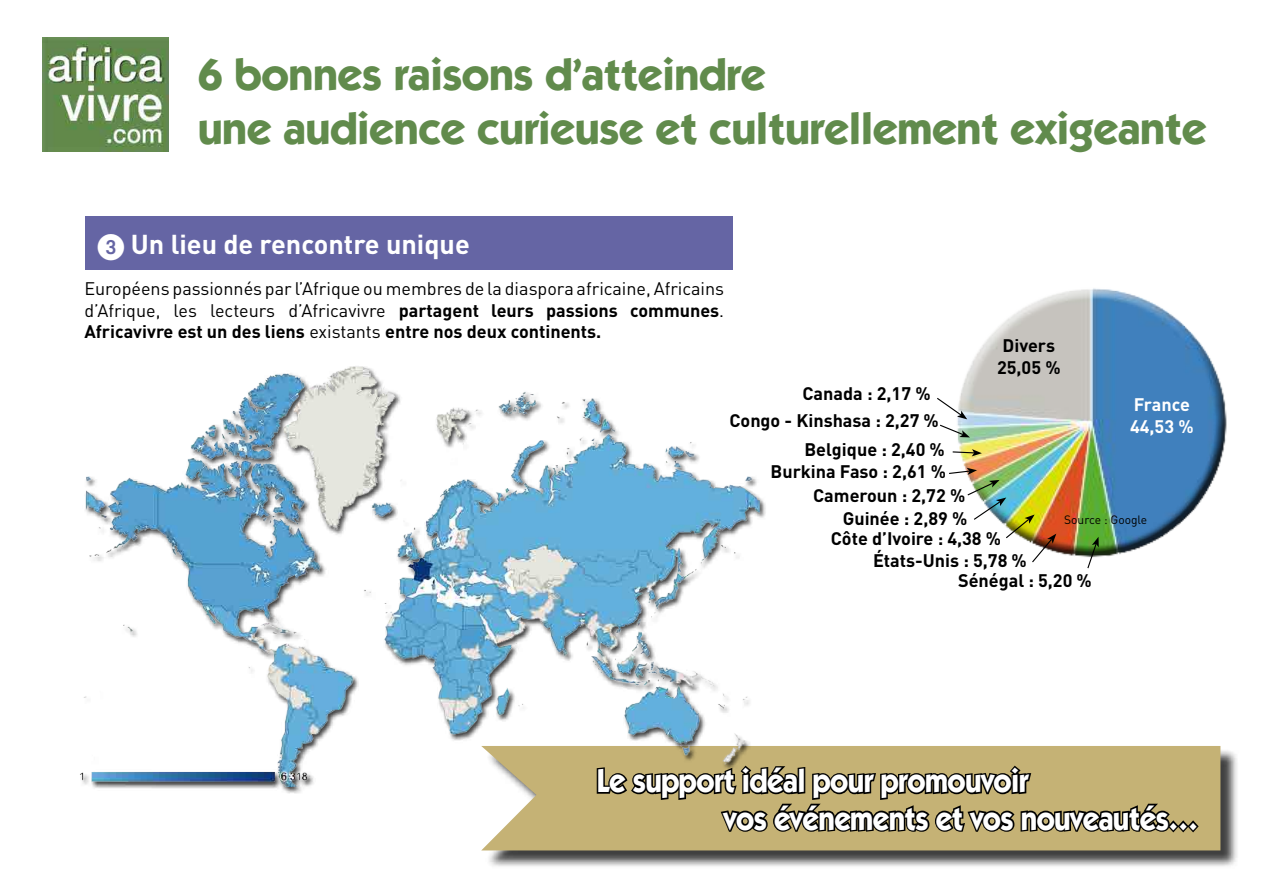
<style>
.page{position:relative;width:1263px;height:893px;background:#fff}
.page>*{position:absolute;margin:0;border:0;box-sizing:border-box;transform-origin:0 0}
.t1{font:700 45px/54px "Itc Kabel";letter-spacing:-.01em;color:#618b4c}
.t2{font:700 33px/37.5px "Itc Kabel";letter-spacing:-.02em;color:#fff;scale:.9 1}
.t3{font:700 27px "DIN Pro";color:#fff}
.t4{font:18px/21.6px "DIN Pro";color:#000;text-align:justify}
.t5{font:700 18px/21.6px "DIN Pro";color:#000;text-align:center}
.t6{font:700 18px/21.6px "DIN Pro";color:#fff}
.t7{font:12px "DIN Pro";color:#000}
.s1{font-family:"European Pi One";font-weight:400}
.s2{font-weight:700}
</style>
<div class="page">
<img style="left:43px;top:37px;width:126px;height:114px">
<div style="left:85px;top:217px;width:648px;height:53px;background:#6565a4"></div>
<div style="left:485px;top:748px;width:754px;height:121px;background:#000;opacity:.75"></div>
<svg style="left:482px;top:746px;width:738px;height:104px;background:#cab982"></svg>
<svg style="left:595px;top:763px;width:606px;height:82px;background:#948658"></svg>
<div style="left:946px;top:280px;width:269px;height:219px;background:#fff;opacity:.75"></div>
<div style="left:961px;top:332px;width:275px;height:235px;background:#000;opacity:.75"></div>
<svg style="left:1086px;top:537px;width:13px;height:32px"></svg>
<img style="left:948px;top:468px;width:108px;height:96px">
<svg style="left:951px;top:449px;width:31px;height:7px"></svg>
<svg style="left:937px;top:397px;width:33px;height:40px"></svg>
<img style="left:80px;top:366px;width:719px;height:420px">
<h1 class="t1" style="left:198px;top:46px;width:1010px">6 bonnes raisons d’atteindre<br>une audience curieuse et culturellement exigeante</h1>
<h3 class="t3" style="left:98px;top:226px;width:374px"><span class="s1">3</span> Un lieu de rencontre unique</h3>
<p class="t4" style="left:84px;top:277px;width:641px">Européens passionnés par l’Afrique ou membres de la diaspora africaine, Africains d’Afrique, les lecteurs d’Africavivre <span class="s2">partagent leurs passions communes</span>.<br><span class="s2">Africavivre est un des liens</span> existants <span class="s2">entre nos deux continents.</span></p>
<p class="t5" style="left:802px;top:382px;width:130px">Canada : 2,17 %</p>
<p class="t5" style="left:729px;top:409px;width:211px">Congo - Kinshasa : 2,27 %</p>
<p class="t5" style="left:804px;top:437px;width:142px">Belgique : 2,40 %</p>
<p class="t5" style="left:997px;top:334px;width:65px">Divers<br>25,05 %</p>
<p class="t6" style="left:1130px;top:393px;width:65px">France<br>44,53 %</p>
<p class="t5" style="left:813px;top:459px;width:154px;line-height:23.9px;text-align:left;text-indent:-43px">Burkina Faso : 2,61 %<br>Cameroun : 2,72 %</p>
<p class="t5" style="left:831px;top:527px;width:172px">Côte d’Ivoire : 4,38 %</p>
<p class="t5" style="left:843px;top:507px;width:126px">Guinée : 2,89 %</p>
<p class="t5" style="left:873px;top:549px;width:155px">États-Unis : 5,78 %</p>
<p class="t7" style="left:1064px;top:512px;width:85px">Source : Google</p>
<p class="t5" style="left:958px;top:569px;width:135px">Sénégal : 5,20 %</p>
<h2 class="t2" style="left:723px;top:761px;width:529px;text-indent:-127px">Le support idéal pour promouvoir<br>vos événements et vos nouveautés…</h2>
</div>
